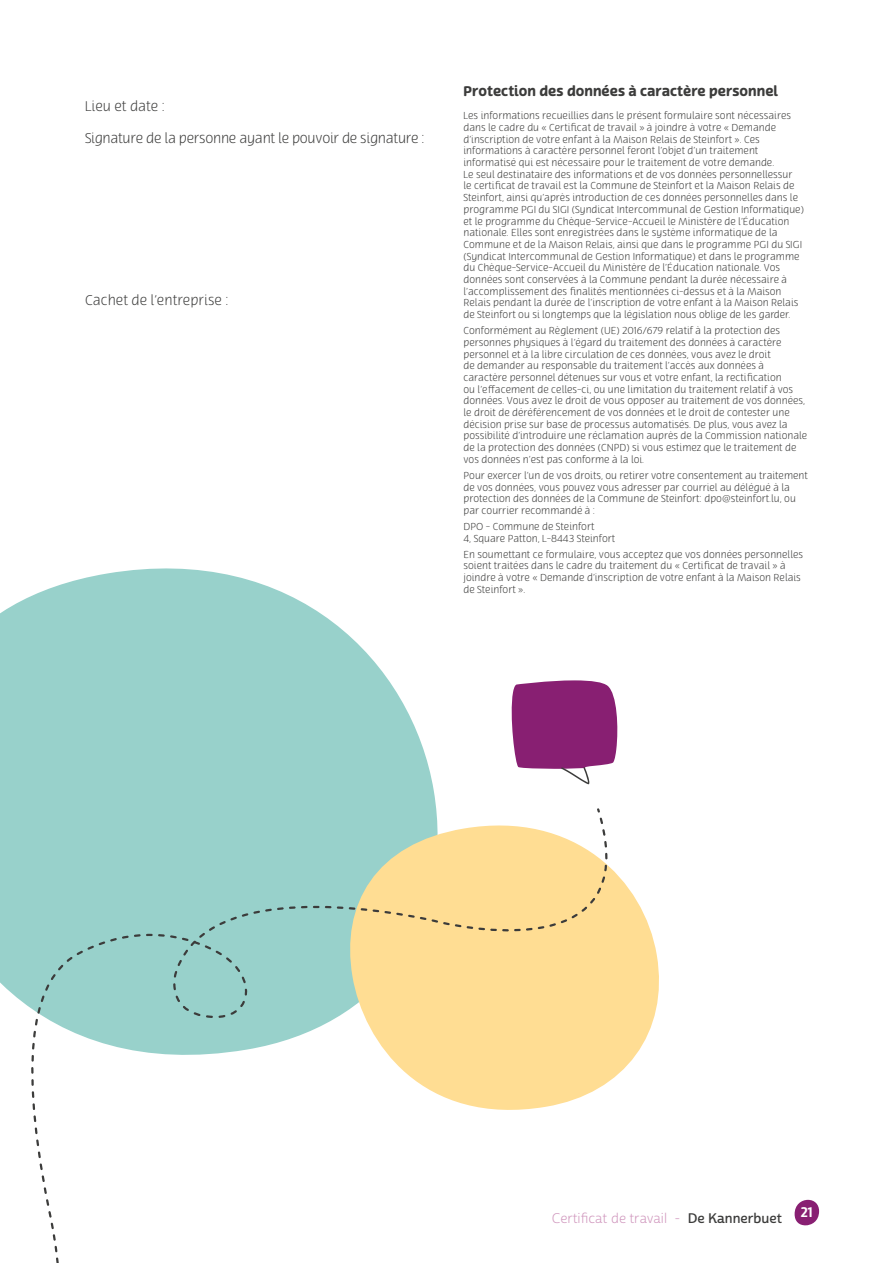
<style>
.page{position:relative;width:893px;height:1263px;background:#fff}
.page>*{position:absolute;margin:0;border:0;box-sizing:border-box;transform-origin:0 0}
.t1{font:300 13.5px "Terfens";letter-spacing:-.02em;color:#3c3c3b}
.t2{font:700 13.5px "Terfens";color:#3c3c3b}
.t3{font:13.5px "Cabrito Sans Nor Boo";color:#cf95bc}
.t4{font:300 13.5px "Terfens";color:#3c3c3b}
.t5{font:13.5px "Cabrito Sans Nor Bol";color:#fff}
.t6{font:300 9.75px/11.7px "Terfens";color:#3c3c3b}
.s1{font-family:"Cabrito Sans Nor Dem";color:#3c3c3b}
</style>
<div class="page">
<div style="left:795px;top:1200px;width:24px;height:25px;background:#881f72;border-radius:11px"></div>
<svg style="left:0;top:568px;width:436px;height:238px;fill:#98d1cb"></svg>
<svg style="left:602px;top:903px;width:57px;height:183px;fill:#ffdd93"></svg>
<svg style="left:602px;top:819px;width:36px;height:141px"></svg>
<svg style="left:0;top:806px;width:602px;height:457px"></svg>
<svg style="left:511px;top:680px;width:107px;height:104px"></svg>
<p class="t4" style="left:85px;top:98px;width:82px">Lieu et date :</p>
<p class="t1" style="left:85px;top:131px;width:341px">Signature de la personne ayant le pouvoir de signature :</p>
<p class="t4" style="left:85px;top:293px;width:145px">Cachet de l’entreprise :</p>
<p class="t2" style="left:463px;top:82px;width:316px">Protection des données à caractère personnel</p>
<p class="t6" style="left:463px;top:110px;width:329px">Les informations recueillies dans le présent formulaire sont nécessaires dans le cadre du « Certificat de travail » à joindre à votre « Demande d’inscription de votre enfant à la Maison Relais de Steinfort ». Ces informations à caractère personnel feront l’objet d’un traitement informatisé qui est nécessaire pour le traitement de votre demande.</p>
<p class="t6" style="left:463px;top:169px;width:342px">Le seul destinataire des informations et de vos données personnellessur<br>le certificat de travail est la Commune de Steinfort et la Maison Relais de Steinfort, ainsi qu’après introduction de ces données personnelles dans le programme PGI du SIGI (Syndicat Intercommunal de Gestion Informatique) et le programme du Chèque-Service-Accueil le Ministère de l’Éducation nationale. Elles sont enregistrées dans le système informatique de la Commune et de la Maison Relais, ainsi que dans le programme PGI du SIGI (Syndicat Intercommunal de Gestion Informatique) et dans le programme du Chèque-Service-Accueil du Ministère de l’Éducation nationale. Vos données sont conservées à la Commune pendant la durée nécessaire à l’accomplissement des finalités mentionnées ci-dessus et à la Maison Relais pendant la durée de l’inscription de votre enfant à la Maison Relais de Steinfort ou si longtemps que la législation nous oblige de les garder.</p>
<p class="t6" style="left:463px;top:325px;width:345px">Conformément au Règlement (UE) 2016/679 relatif à la protection des personnes physiques à l’égard du traitement des données à caractère personnel et à la libre circulation de ces données, vous avez le droit<br>de demander au responsable du traitement l’accès aux données à caractère personnel détenues sur vous et votre enfant, la rectification<br>ou l’effacement de celles-ci, ou une limitation du traitement relatif à vos données. Vous avez le droit de vous opposer au traitement de vos données, le droit de déréférencement de vos données et le droit de contester une décision prise sur base de processus automatisés. De plus, vous avez la possibilité d’introduire une réclamation auprès de la Commission nationale de la protection des données (CNPD) si vous estimez que le traitement de vos données n’est pas conforme à la loi.</p>
<p class="t6" style="left:463px;top:470px;width:346px">Pour exercer l’un de vos droits, ou retirer votre consentement au traitement de vos données, vous pouvez vous adresser par courriel au délégué à la protection des données de la Commune de Steinfort: dpo@steinfort.lu, ou par courrier recommandé à :</p>
<p class="t6" style="left:463px;top:521px;width:132px">DPO - Commune de Steinfort</p>
<p class="t6" style="left:463px;top:532px;width:153px">4, Square Patton, L-8443 Steinfort</p>
<p class="t6" style="left:463px;top:548px;width:341px">En soumettant ce formulaire, vous acceptez que vos données personnelles soient traitées dans le cadre du traitement du « Certificat de travail » à joindre à votre « Demande d’inscription de votre enfant à la Maison Relais de Steinfort ».</p>
<p class="t3" style="left:552px;top:1210px;width:231px">Certificat de travail - <span class="s1">De Kannerbuet</span></p>
<p class="t5" style="left:801px;top:1203px;width:13px">21</p>
</div>
